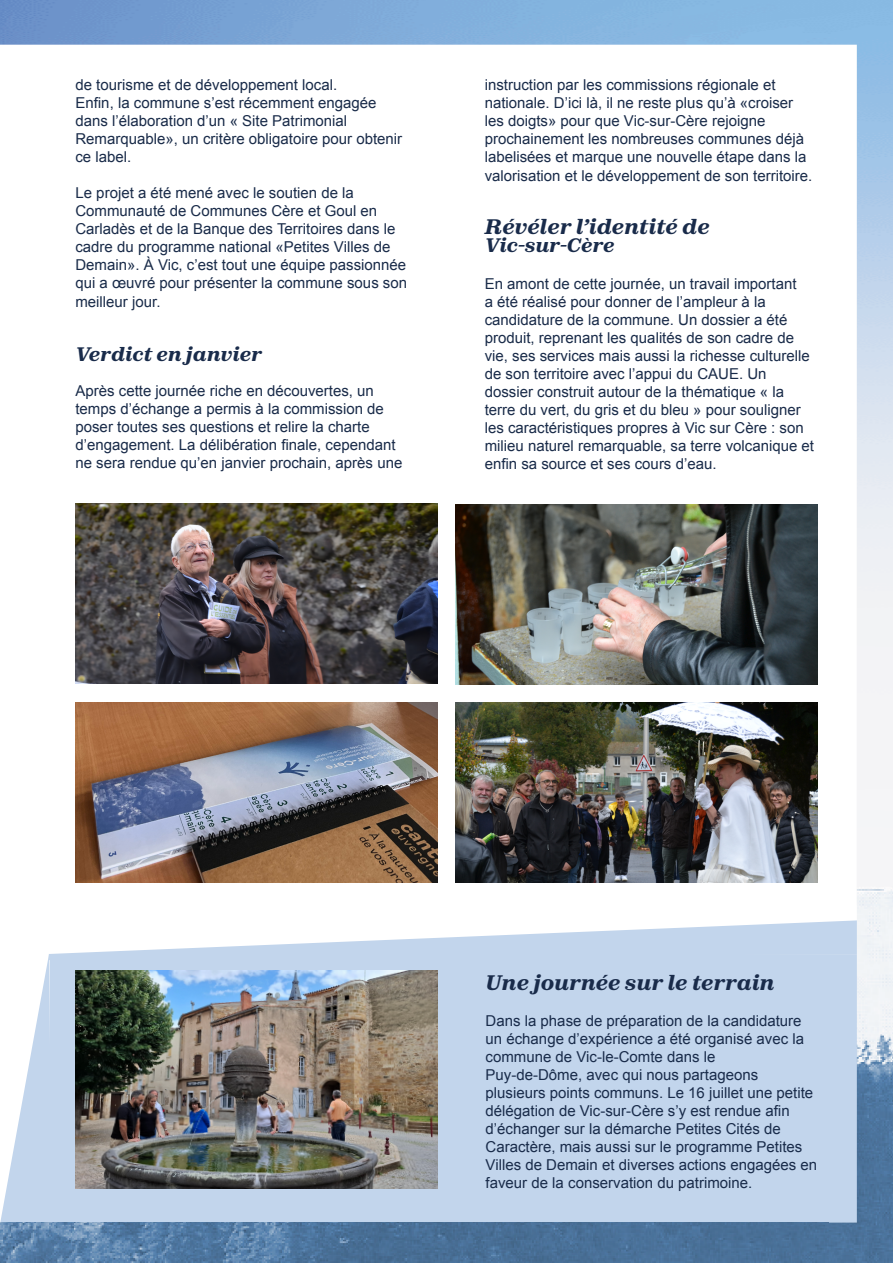
<style>
.page{position:relative;width:893px;height:1263px;background:#fff}
.page>*{position:absolute;margin:0;border:0;box-sizing:border-box;transform-origin:0 0}
.t1{font:italic 700 21px "Zodiak Variable";color:#192b4a}
.t2{font:italic 700 19.5px "Zodiak Variable";color:#192b4a}
.t3{font:15px/18px "Arial";color:#192b49}
.t4{font:15px/18px "Arial";color:#192b4a}
</style>
<div class="page">
<svg style="left:0;top:921px;width:827px;height:301px"></svg>
<div style="left:50px;top:954px;width:777px;height:268px;background:#c2d5ec"></div>
<img style="left:76px;top:971px;width:361px;height:217px">
<img style="left:0;top:0;width:893px;height:887px">
<img style="left:827px;top:887px;width:66px;height:376px">
<img style="left:0;top:1222px;width:828px;height:41px">
<p class="t3" style="left:75px;top:75px;width:328px">de tourisme et de développement local.<br>Enfin, la commune s’est récemment engagée dans l’élaboration d’un « Site Patrimonial Remarquable», un critère obligatoire pour obtenir ce label.</p>
<p class="t3" style="left:75px;top:183px;width:333px">Le projet a été mené avec le soutien de la Communauté de Communes Cère et Goul en Carladès et de la Banque des Territoires dans le cadre du programme national «Petites Villes de Demain». À Vic, c’est tout une équipe passionnée qui a œuvré pour présenter la commune sous son</p>
<p class="t3" style="left:75px;top:293px;width:87px">meilleur jour.</p>
<h2 class="t2" style="left:75px;top:342px;width:188px">Verdict en janvier</h2>
<p class="t3" style="left:75px;top:381px;width:328px">Après cette journée riche en découvertes, un temps d’échange a permis à la commission de poser toutes ses questions et relire la charte d’engagement. La délibération finale, cependant ne sera rendue qu’en janvier prochain, après une</p>
<p class="t3" style="left:485px;top:75px;width:323px">instruction par les commissions régionale et nationale. D’ici là, il ne reste plus qu’à «croiser les doigts» pour que Vic-sur-Cère rejoigne prochainement les nombreuses communes déjà labelisées et marque une nouvelle étape dans la</p>
<p class="t3" style="left:485px;top:167px;width:329px">valorisation et le développement de son territoire.</p>
<h1 class="t1" style="left:485px;top:213px;width:226px">Révéler l’identité de</h1>
<h2 class="t2" style="left:485px;top:233px;width:131px">Vic-sur-Cère</h2>
<p class="t3" style="left:485px;top:275px;width:331px">En amont de cette journée, un travail important<br>a été réalisé pour donner de l’ampleur à la candidature de la commune. Un dossier a été produit, reprenant les qualités de son cadre de vie, ses services mais aussi la richesse culturelle de son territoire avec l’appui du CAUE. Un dossier construit autour de la thématique « la terre du vert, du gris et du bleu » pour souligner les caractéristiques propres à Vic sur Cère : son milieu naturel remarquable, sa terre volcanique et enfin sa source et ses cours d’eau.</p>
<h1 class="t1" style="left:486px;top:970px;width:291px">Une journée sur le terrain</h1>
<p class="t4" style="left:486px;top:1012px;width:333px">Dans la phase de préparation de la candidature un échange d’expérience a été organisé avec la commune de Vic-le-Comte dans le<br>Puy-de-Dôme, avec qui nous partageons plusieurs points communs. Le 16 juillet une petite délégation de Vic-sur-Cère s’y est rendue afin d’échanger sur la démarche Petites Cités de Caractère, mais aussi sur le programme Petites Villes de Demain et diverses actions engagées en faveur de la conservation du patrimoine.</p>
</div>
